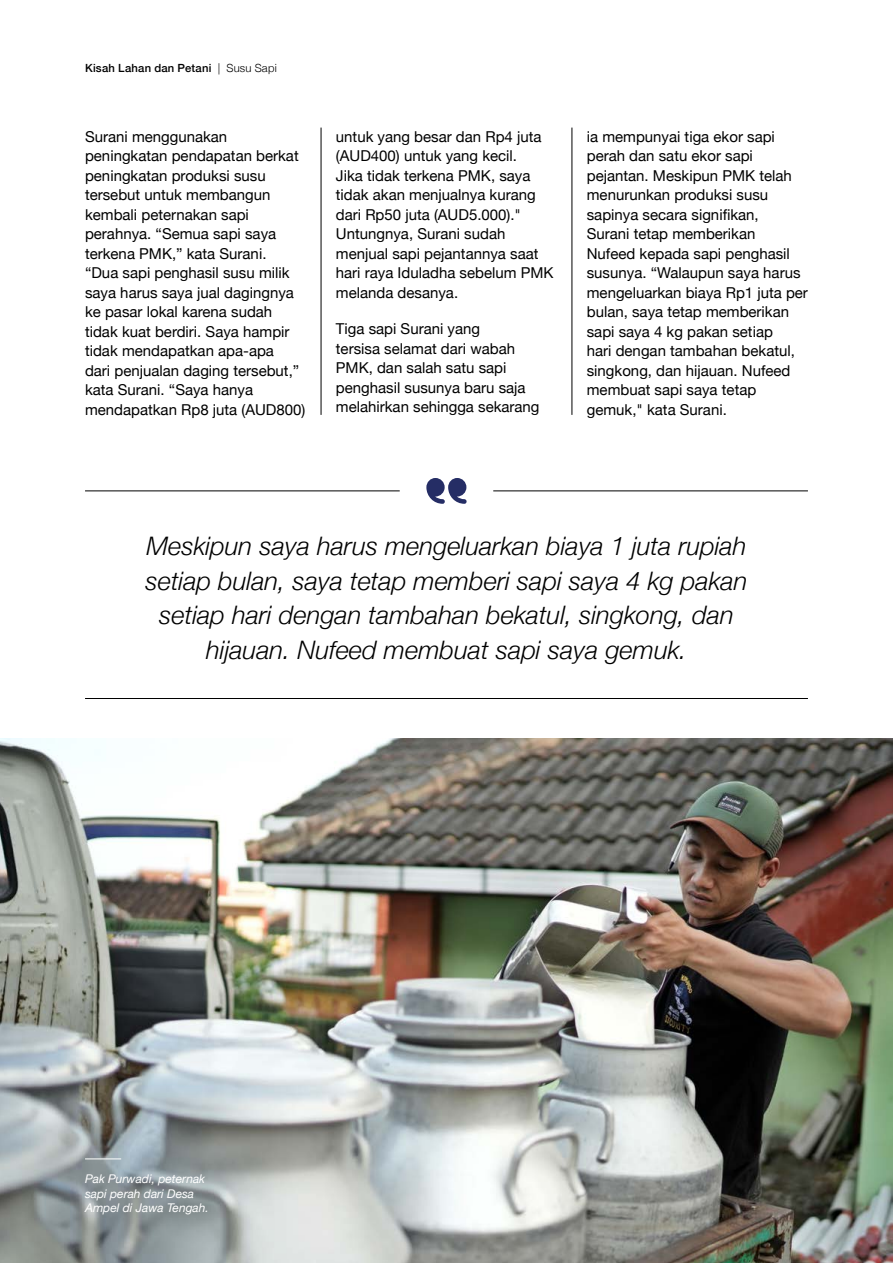
<style>
.page{position:relative;width:893px;height:1263px;background:#fff}
.page>*{position:absolute;margin:0;border:0;box-sizing:border-box;transform-origin:0 0}
.t1{font:italic 300 25.5px/34.5px "Helvetica Neue";color:#000;text-align:center}
.t2{font:15px/19.5px "Helvetica Neue";color:#000}
.t3{font:italic 12px/14.4px "Helvetica Neue";color:#fff}
.t4{font:500 11.25px "Helvetica Neue";letter-spacing:.025em;color:#000}
.s1{font-weight:300}
</style>
<div class="page">
<hr style="left:321px;top:128px;width:1px;height:287px;background:#000">
<hr style="left:572px;top:128px;width:1px;height:287px;background:#000">
<svg style="left:426px;top:478px;width:41px;height:26px"></svg>
<hr style="left:85px;top:490px;width:315px;height:1px;background:#000">
<hr style="left:493px;top:490px;width:315px;height:1px;background:#000">
<hr style="left:85px;top:698px;width:723px;height:1px;background:#000">
<img style="left:0;top:739px;width:893px;height:524px">
<hr style="left:85px;top:1158px;width:36px;height:1px;background:#fff">
<p class="t4" style="left:85px;top:58px;width:193px">Kisah Lahan dan Petani <span class="s1">| Susu Sapi</span></p>
<p class="t2" style="left:85px;top:128px;width:222px">Surani menggunakan peningkatan pendapatan berkat peningkatan produksi susu tersebut untuk membangun kembali peternakan sapi perahnya. “Semua sapi saya terkena PMK,” kata Surani.<br>“Dua sapi penghasil susu milik saya harus saya jual dagingnya ke pasar lokal karena sudah tidak kuat berdiri. Saya hampir tidak mendapatkan apa-apa<br>dari penjualan daging tersebut,” kata Surani. “Saya hanya mendapatkan Rp8 juta (AUD800)</p>
<p class="t2" style="left:336px;top:128px;width:219px">untuk yang besar dan Rp4 juta (AUD400) untuk yang kecil.<br>Jika tidak terkena PMK, saya tidak akan menjualnya kurang dari Rp50 juta (AUD5.000)."<br>Untungnya, Surani sudah menjual sapi pejantannya saat hari raya Iduladha sebelum PMK melanda desanya.</p>
<p class="t2" style="left:336px;top:320px;width:205px">Tiga sapi Surani yang<br>tersisa selamat dari wabah<br>PMK, dan salah satu sapi penghasil susunya baru saja melahirkan sehingga sekarang</p>
<p class="t2" style="left:587px;top:128px;width:223px">ia mempunyai tiga ekor sapi perah dan satu ekor sapi pejantan. Meskipun PMK telah menurunkan produksi susu sapinya secara signifikan,<br>Surani tetap memberikan<br>Nufeed kepada sapi penghasil susunya. “Walaupun saya harus mengeluarkan biaya Rp1 juta per bulan, saya tetap memberikan sapi saya 4 kg pakan setiap<br>hari dengan tambahan bekatul, singkong, dan hijauan. Nufeed membuat sapi saya tetap gemuk," kata Surani.</p>
<h1 class="t1" style="left:146px;top:527px;width:603px">Meskipun saya harus mengeluarkan biaya 1 juta rupiah setiap bulan, saya tetap memberi sapi saya 4 kg pakan setiap hari dengan tambahan bekatul, singkong, dan hijauan. Nufeed membuat sapi saya gemuk.</h1>
<p class="t3" style="left:85px;top:1172px;width:125px">Pak Purwadi, peternak sapi perah dari Desa<br>Ampel di Jawa Tengah.</p>
</div>
